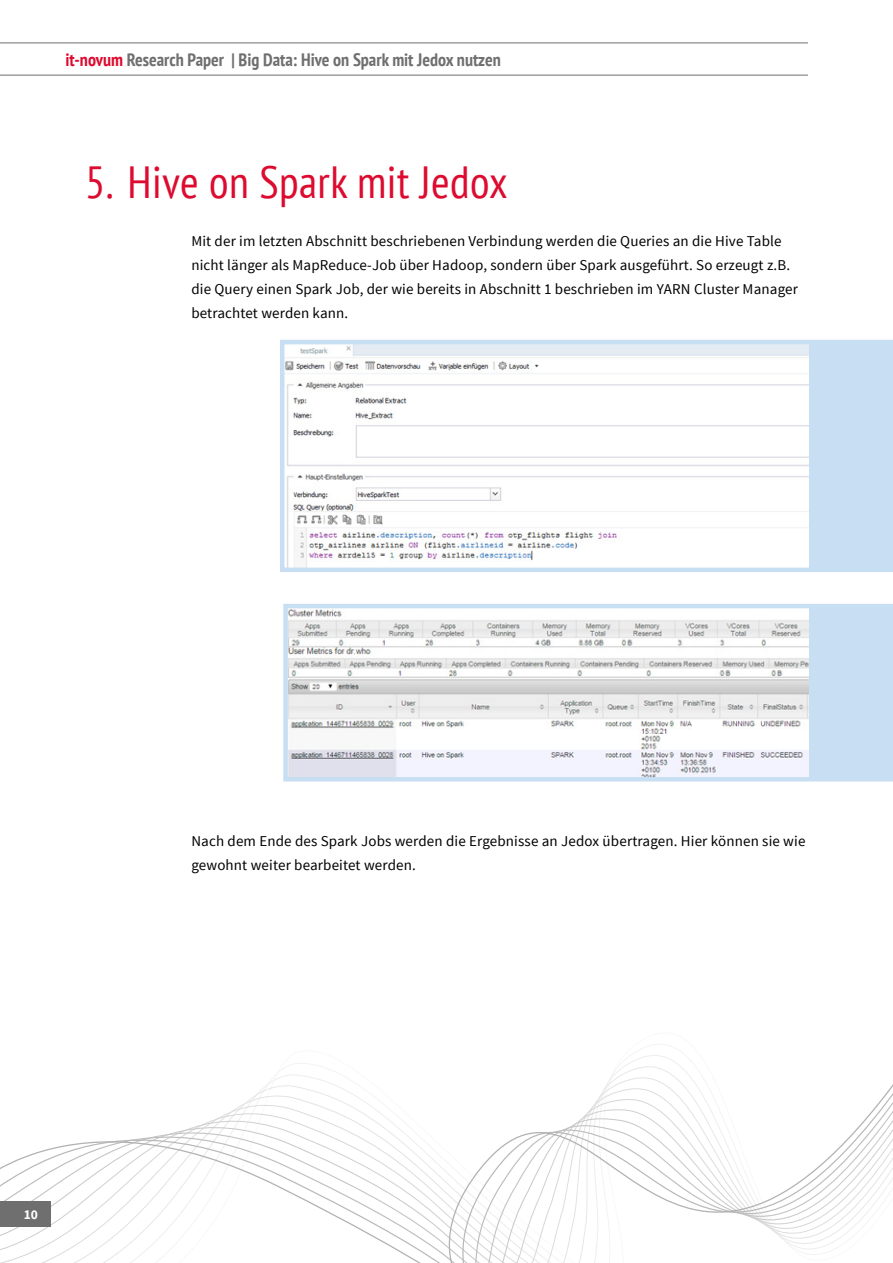
<style>
.page{position:relative;width:893px;height:1263px;background:#fff}
.page>*{position:absolute;margin:0;border:0;box-sizing:border-box;transform-origin:0 0}
.t1{font:condensed 45px "PT Sans";letter-spacing:.01em;color:#dd0b2f}
.t2{font:700 condensed 18px "PT Sans";color:#706f6f}
.t3{font:15px/24px "Source Sans Pro";letter-spacing:.01em;color:#000}
.t4{font:700 13.5px "Source Sans Pro";color:#fff}
.s1{color:#dd0b2f}
</style>
<div class="page">
<hr style="left:0;top:43px;width:808px;height:1px;background:#706f6f">
<hr style="left:0;top:75px;width:808px;height:1px;background:#706f6f">
<svg style="left:0;top:1044px;width:893px;height:219px"></svg>
<svg style="left:280px;top:340px;width:613px;height:232px"></svg>
<svg style="left:283px;top:604px;width:610px;height:177px"></svg>
<div style="left:0;top:1201px;width:51px;height:26px;background:#706f6f"></div>
<p class="t2" style="left:65px;top:48px;width:437px"><span class="s1">it-novum</span> Research Paper | Big Data: Hive on Spark mit Jedox nutzen</p>
<h1 class="t1" style="left:85px;top:153px;width:424px">5. Hive on Spark mit Jedox</h1>
<p class="t3" style="left:191px;top:229px;width:608px">Mit der im letzten Abschnitt beschriebenen Verbindung werden die Queries an die Hive Table nicht länger als MapReduce-Job über Hadoop, sondern über Spark ausgeführt. So erzeugt z.B. die Query einen Spark Job, der wie bereits in Abschnitt 1 beschrieben im YARN Cluster Manager betrachtet werden kann.</p>
<p class="t4" style="left:24px;top:1206px;width:16px">10</p>
<p class="t3" style="left:191px;top:829px;width:616px">Nach dem Ende des Spark Jobs werden die Ergebnisse an Jedox übertragen. Hier können sie wie gewohnt weiter bearbeitet werden.</p>
</div>
